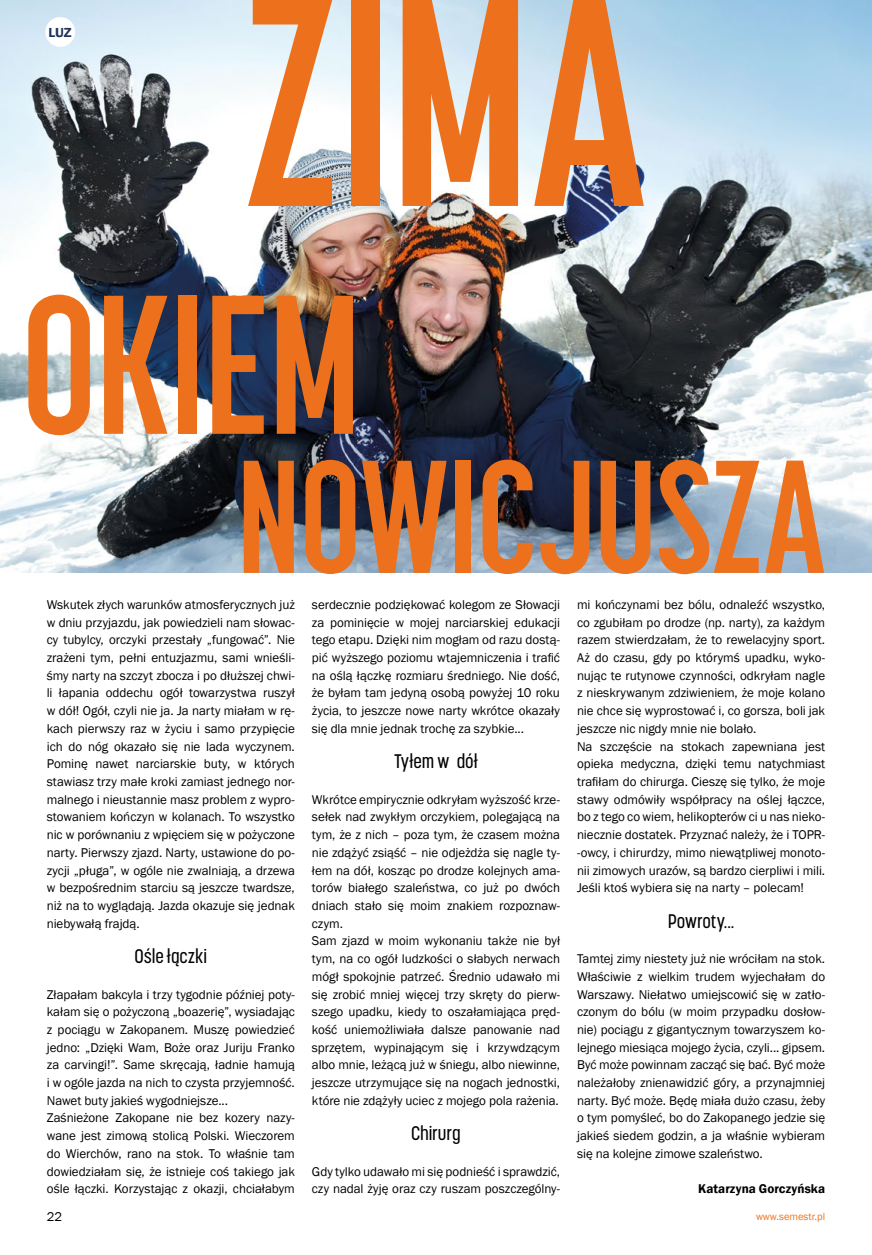
<style>
.page{position:relative;width:872px;height:1255px;background:#fff}
.page>*{position:absolute;margin:0;border:0;box-sizing:border-box;transform-origin:0 0}
.t1{font:700 296.7px "Korolev Compressed";color:#ed711d}
.t2{font:700 195.75px "Korolev Compressed";letter-spacing:-.02em;color:#ed711d}
.t3{font:700 159px "Korolev Compressed";letter-spacing:-.005em;color:#ed711d}
.t4{font:500 19.5px "Korolev Condensed";letter-spacing:-.01em;color:#000}
.t5{font:600 13.5px "Franklin Gothic";color:#1f325c}
.t6{font:13.05px/17.7px "Franklin Gothic";letter-spacing:-.005em;color:#000}
.t7{font:600 13.05px "Franklin Gothic";letter-spacing:.005em;color:#000}
.t8{font:10.5px "Franklin Gothic";color:#ed711d}
</style>
<div class="page">
<img style="left:0;top:0;width:872px;height:573px">
<div style="left:45px;top:17px;width:30px;height:30px;background:#fff;border-radius:50%"></div>
<p class="t5" style="left:49px;top:24px;width:24px">LUZ</p>
<h1 class="t1" style="left:243px;top:-65px;width:403px">ZIMA</h1>
<h2 class="t2" style="left:20px;top:255px;width:344px">OKIEM</h2>
<h3 class="t3" style="left:236px;top:427px;width:590px">NOWICJUSZA</h3>
<p class="t6" style="left:47px;top:596px;width:250px;text-align:justify">Wskutek złych warunków atmosferycznych już w dniu przyjazdu, jak powiedzieli nam słowac&shy;cy tubylcy, orczyki przestały „fungować”. Nie zrażeni tym, pełni entuzjazmu, sami wnieśli&shy;śmy narty na szczyt zbocza i po dłuższej chwi&shy;li łapania oddechu ogół towarzystwa ruszył w dół! Ogół, czyli nie ja. Ja narty miałam w rę&shy;kach pierwszy raz w życiu i samo przypięcie ich do nóg okazało się nie lada wyczynem.<br>Pominę nawet narciarskie buty, w których stawiasz trzy małe kroki zamiast jednego nor&shy;malnego i nieustannie masz problem z wypro&shy;stowaniem kończyn w kolanach. To wszystko nic w porównaniu z wpięciem się w pożyczone narty. Pierwszy zjazd. Narty, ustawione do po&shy;zycji „pługa”, w ogóle nie zwalniają, a drzewa w bezpośrednim starciu są jeszcze twardsze, niż na to wyglądają. Jazda okazuje się jednak niebywałą frajdą.</p>
<h3 class="t4" style="left:135px;top:944px;width:74px">Ośle łączki</h3>
<p class="t6" style="left:47px;top:985px;width:250px">Złapałam bakcyla i trzy tygodnie później poty&shy;kałam się o pożyczoną „boazerię”, wysiadając z pociągu w Zakopanem. Muszę powiedzieć jedno: „Dzięki Wam, Boże oraz Juriju Franko za carvingi!”. Same skręcają, ładnie hamują i w ogóle jazda na nich to czysta przyjemność.<br>Nawet buty jakieś wygodniejsze...<br>Zaśnieżone Zakopane nie bez kozery nazy&shy;wane jest zimową stolicą Polski. Wieczorem do Wierchów, rano na stok. To właśnie tam dowiedziałam się, że istnieje coś takiego jak ośle łączki. Korzystając z okazji, chciałabym</p>
<p class="t6" style="left:312px;top:596px;width:250px;text-align:justify">serdecznie podziękować kolegom ze Słowacji za pominięcie w mojej narciarskiej edukacji tego etapu. Dzięki nim mogłam od razu dostą&shy;pić wyższego poziomu wtajemniczenia i trafić na oślą łączkę rozmiaru średniego. Nie dość, że byłam tam jedyną osobą powyżej 10 roku życia, to jeszcze nowe narty wkrótce okazały się dla mnie jednak trochę za szybkie...</p>
<h3 class="t4" style="left:394px;top:750px;width:85px">Tyłem w dół</h3>
<p class="t6" style="left:312px;top:790px;width:250px">Wkrótce empirycznie odkryłam wyższość krze&shy;sełek nad zwykłym orczykiem, polegającą na tym, że z nich – poza tym, że czasem można nie zdążyć zsiąść – nie odjeżdża się nagle ty&shy;łem na dół, kosząc po drodze kolejnych ama&shy;torów białego szaleństwa, co już po dwóch dniach stało się moim znakiem rozpoznaw&shy;czym.<br>Sam zjazd w moim wykonaniu także nie był tym, na co ogół ludzkości o słabych nerwach mógł spokojnie patrzeć. Średnio udawało mi się zrobić mniej więcej trzy skręty do pierw&shy;szego upadku, kiedy to oszałamiająca pręd&shy;kość uniemożliwiała dalsze panowanie nad sprzętem, wypinającym się i krzywdzącym albo mnie, leżącą już w śniegu, albo niewinne, jeszcze utrzymujące się na nogach jednostki, które nie zdążyły uciec z mojego pola rażenia.</p>
<h3 class="t4" style="left:411px;top:1121px;width:51px">Chirurg</h3>
<p class="t6" style="left:312px;top:1162px;width:250px">Gdy tylko udawało mi się podnieść i sprawdzić, czy nadal żyję oraz czy ruszam poszczególny-</p>
<p class="t6" style="left:577px;top:596px;width:250px">mi kończynami bez bólu, odnaleźć wszystko, co zgubiłam po drodze (np. narty), za każdym razem stwierdzałam, że to rewelacyjny sport.<br>Aż do czasu, gdy po którymś upadku, wyko&shy;nując te rutynowe czynności, odkryłam nagle z nieskrywanym zdziwieniem, że moje kolano nie chce się wyprostować i, co gorsza, boli jak jeszcze nic nigdy mnie nie bolało.<br>Na szczęście na stokach zapewniana jest opieka medyczna, dzięki temu natychmiast trafiłam do chirurga. Cieszę się tylko, że moje stawy odmówiły współpracy na oślej łączce, bo z tego co wiem, helikopterów ci u nas nieko&shy;niecznie dostatek. Przyznać należy, że i TOPR--owcy, i chirurdzy, mimo niewątpliwej monoto&shy;nii zimowych urazów, są bardzo cierpliwi i mili.<br>Jeśli ktoś wybiera się na narty – polecam!</p>
<h3 class="t4" style="left:668px;top:909px;width:68px">Powroty...</h3>
<p class="t6" style="left:577px;top:950px;width:250px;text-align:justify">Tamtej zimy niestety już nie wróciłam na stok.<br>Właściwie z wielkim trudem wyjechałam do Warszawy. Niełatwo umiejscowić się w zatło&shy;czonym do bólu (w moim przypadku dosłow&shy;nie) pociągu z gigantycznym towarzyszem ko&shy;lejnego miesiąca mojego życia, czyli... gipsem.<br>Być może powinnam zacząć się bać. Być może należałoby znienawidzić góry, a przynajmniej narty. Być może. Będę miała dużo czasu, żeby o tym pomyśleć, bo do Zakopanego jedzie się jakieś siedem godzin, a ja właśnie wybieram się na kolejne zimowe szaleństwo.</p>
<p class="t7" style="left:698px;top:1180px;width:128px">Katarzyna Gorczyńska</p>
<p class="t6" style="left:47px;top:1208px;width:17px">22</p>
<p class="t8" style="left:756px;top:1209px;width:71px">www.semestr.pl</p>
</div>
